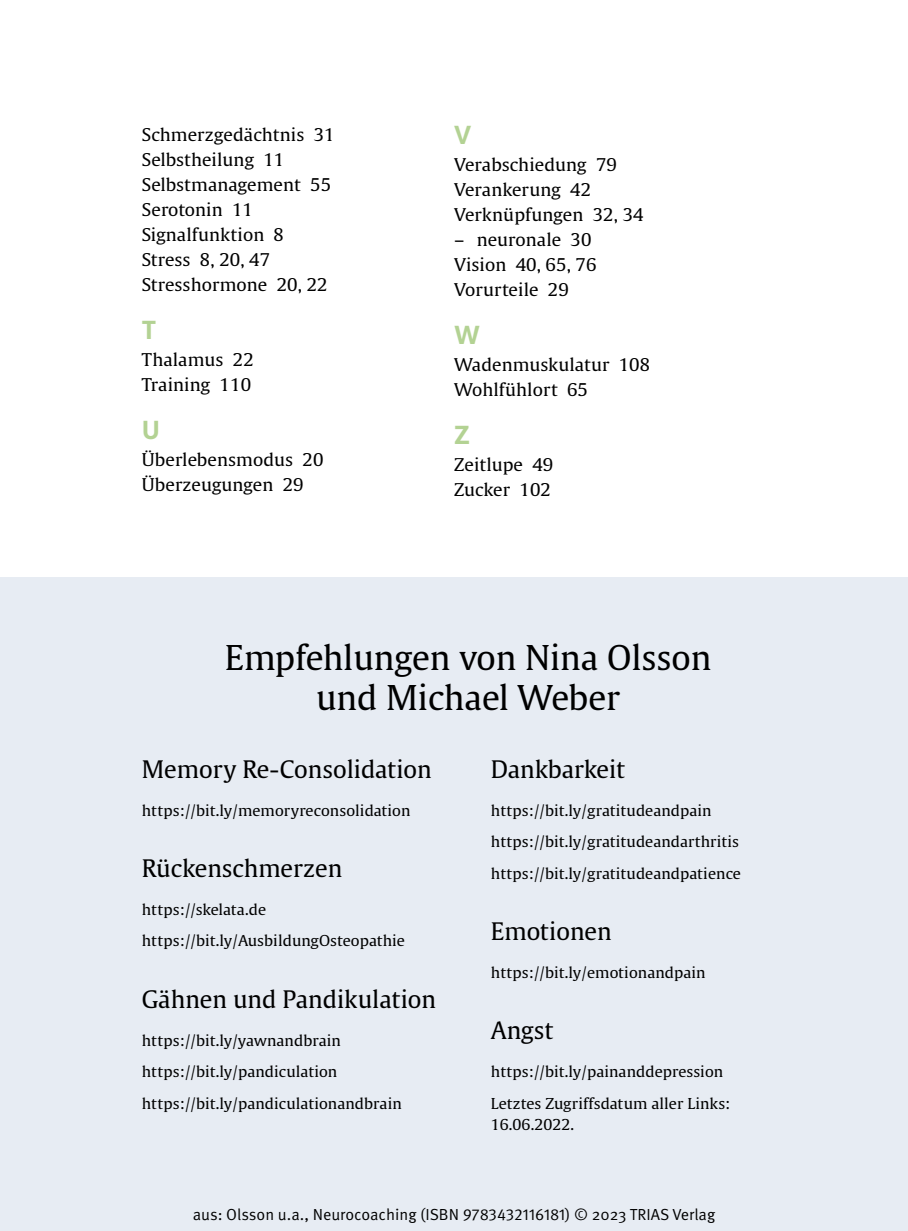
<style>
.page{position:relative;width:908px;height:1231px;background:#fff}
.page>*{position:absolute;margin:0;border:0;box-sizing:border-box;transform-origin:0 0}
.t1{font:34px/40px "Thieme Gulliver 2011";color:#000;text-align:center}
.t2{font:26px "Yorkten Nor Dem";color:#b3d293}
.t3{font:24px "Thieme Gulliver 2011";color:#000}
.t4{font:17.6px/25px "Thieme Gulliver 2011";letter-spacing:.005em;color:#000}
.t5{font:16px "Meta Pro Norm";color:#000}
.t6{font:15px/31.6px "Thieme Gulliver 2011";letter-spacing:.005em;color:#000}
</style>
<div class="page">
<div style="left:0;top:577px;width:907px;height:653px;background:#e7ecf3"></div>
<p class="t4" style="left:142px;top:121px;width:194px">Schmerzgedächtnis 31<br>Selbstheilung 11<br>Selbstmanagement 55<br>Serotonin 11<br>Signalfunktion 8<br>Stress 8, 20, 47<br>Stresshormone 20, 22</p>
<h2 class="t2" style="left:142px;top:312px;width:16px">T</h2>
<p class="t4" style="left:142px;top:346px;width:113px">Thalamus 22<br>Training 110</p>
<h2 class="t2" style="left:142px;top:412px;width:20px">U</h2>
<p class="t4" style="left:142px;top:446px;width:183px">Überlebensmodus 20<br>Überzeugungen 29</p>
<h2 class="t2" style="left:454px;top:118px;width:19px">V</h2>
<p class="t4" style="left:454px;top:151px;width:191px">Verabschiedung 79<br>Verankerung 42<br>Verknüpfungen 32, 34</p>
<p class="t4" style="left:454px;top:226px;width:144px">– neuronale 30<br>Vision 40, 65, 76<br>Vorurteile 29</p>
<h2 class="t2" style="left:454px;top:318px;width:27px">W</h2>
<p class="t4" style="left:454px;top:351px;width:198px">Wadenmuskulatur 108<br>Wohlfühlort 65</p>
<h2 class="t2" style="left:454px;top:418px;width:17px">Z</h2>
<p class="t4" style="left:454px;top:451px;width:101px">Zeitlupe 49<br>Zucker 102</p>
<h1 class="t1" style="left:225px;top:635px;width:488px">Empfehlungen von Nina Olsson und Michael Weber</h1>
<h3 class="t3" style="left:142px;top:750px;width:291px">Memory Re-Consolidation</h3>
<p class="t6" style="left:142px;top:793px;width:270px">https://bit.ly/memoryreconsolidation</p>
<h3 class="t3" style="left:142px;top:849px;width:202px">Rückenschmerzen</h3>
<p class="t6" style="left:142px;top:892px;width:264px">https://skelata.de https://bit.ly/AusbildungOsteopathie</p>
<h3 class="t3" style="left:142px;top:980px;width:295px">Gähnen und Pandikulation</h3>
<p class="t6" style="left:142px;top:1023px;width:261px">https://bit.ly/yawnandbrain https://bit.ly/pandiculation https://bit.ly/pandiculationandbrain</p>
<h3 class="t3" style="left:490px;top:750px;width:136px">Dankbarkeit</h3>
<p class="t6" style="left:490px;top:793px;width:251px">https://bit.ly/gratitudeandpain https://bit.ly/gratitudeandarthritis https://bit.ly/gratitudeandpatience</p>
<h3 class="t3" style="left:490px;top:912px;width:122px">Emotionen</h3>
<p class="t6" style="left:490px;top:955px;width:216px">https://bit.ly/emotionandpain</p>
<h3 class="t3" style="left:490px;top:1012px;width:64px">Angst</h3>
<p class="t6" style="left:490px;top:1054px;width:241px">https://bit.ly/painanddepression<br>Letztes Zugriffsdatum aller Links:</p>
<p class="t6" style="left:490px;top:1107px;width:85px">16.06.2022.</p>
<p class="t5" style="left:193px;top:1202px;width:524px">aus: Olsson u.a., Neurocoaching (ISBN 9783432116181) © 2023 TRIAS Verlag</p>
</div>
